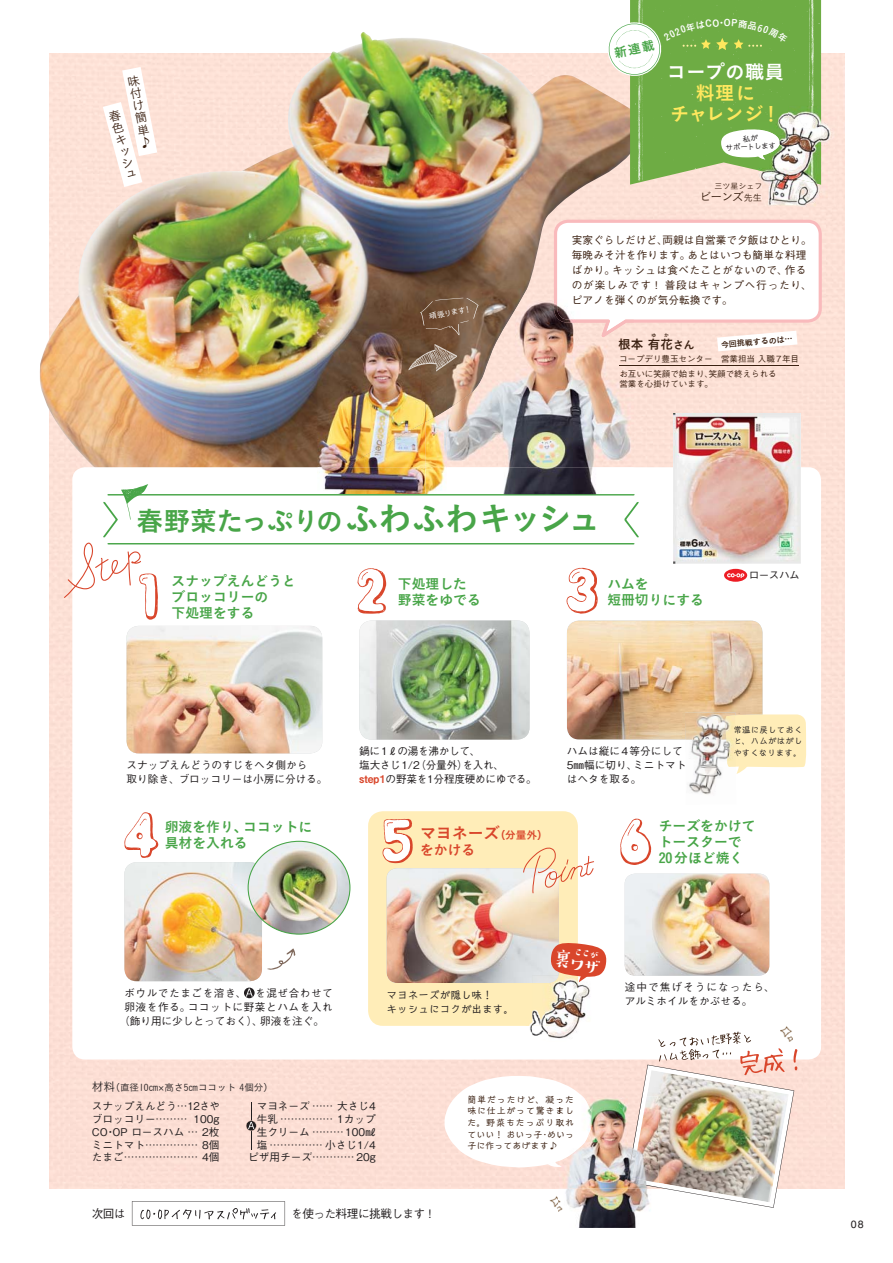
<style>
.page{position:relative;width:893px;height:1263px;background:#fff}
.page>*{position:absolute;margin:0;border:0;box-sizing:border-box;transform-origin:0 0}
.t1{font:26.7px "Koburina Go Std N W6 90 pv RKSJ H";letter-spacing:-.04em;color:#48a548}
.t2{font:19.2px/21.3px "Koburina Go Std W6 90 pv RKSJ H";letter-spacing:.015em;color:#ffe85e}
.t3{font:19.2px "Koburina Go Std W6 90 pv RKSJ H";letter-spacing:.025em;color:#fff}
.t4{font:15.9px "Koburina Go Std N W6 90 pv RKSJ H";color:#d9462b}
.t5{font:13.8px/15.9px "Koburina Go Std N W6 90 pv RKSJ H";color:#48a548}
.t6{font:13.8px "Koburina Go Std N W6 90 pv RKSJ H";color:#d9462b}
.t7{font:12.6px "Koburina Go Std W6 90 pv RKSJ H";color:#3b2112}
.t8{font:12.45px/12.5px "Koburina Go Std N W3 90 pv RKSJ V";color:#3b2112;text-align:justify}
.t9{font:11.7px "Gothic BBB Pro Medium 90 pv RKSJ H";letter-spacing:-.05em;color:#231f20}
.t10{font:11.7px "Koburina Go Std W3 90 pv RKSJ H";color:#3b2112}
.t11{font:10.8px "Koburina Go Std W6 90 pv RKSJ H";color:#3b2112}
.t12{font:10.65px/12.8px "Gothic BBB Pr 6 N Medium 90 pv RKSJ H";color:#231f20}
.t13{font:10.65px/14.9px "Gothic BBB Pr 6 N Medium 90 pv RKSJ H";letter-spacing:.02em;color:#3b2112}
.t14{font:10.65px/13.8px "Gothic BBB Pr 6 N Medium 90 pv RKSJ H";letter-spacing:-.03em;color:#231f20}
.t15{font:10.65px/13.8px "Gothic BBB Pr 6 N Medium 90 pv RKSJ H";letter-spacing:.1em;color:#231f20}
.t16{font:10.65px/13.8px "Talking Std Regular 90 pv RKSJ H";color:#231f20}
.t17{font:10.65px "Gothic BBB Pr 6 N Medium 90 pv RKSJ H";letter-spacing:.055em;color:#231f20}
.t18{font:10.65px "Gothic BBB Pr 6 N Medium 90 pv RKSJ H";letter-spacing:.05em;color:#231f20}
.t19{font:10.65px "Helvetica LT Std";color:#231f20}
.t20{font:9.6px "Koburina Go Std W3 90 pv RKSJ H";color:#231f20}
.t21{font:9px/11.7px "Talking Std Regular 90 pv RKSJ H";letter-spacing:.085em;color:#3b2112;text-align:justify}
.t22{font:9px "Koburina Go Std W3 90 pv RKSJ H";color:#3b2112}
.t23{font:8.55px/15.1px "Gothic BBB Pr 6 N Medium 90 pv RKSJ H";color:#3b2112}
.t24{font:8.55px/11.7px "Talking Std Regular 90 pv RKSJ H";letter-spacing:.02em;color:#231f20;text-align:justify}
.t25{font:7.95px/7.9px "Talking Std Regular 90 pv RKSJ H";color:#231f20;text-align:center}
.t26{font:7.95px "Koburina Go Std W6 90 pv RKSJ H";color:#3b2112}
.t27{font:7.95px "Koburina Go Std W3 90 pv RKSJ H";color:#3b2112}
.t28{font:7.95px "Talking Std Regular 90 pv RKSJ H";color:#fff}
.t29{font:4.8px "Koburina Go Std W6 90 pv RKSJ H";color:#3b2112}
.s1{font-size:9px}
.s2{font-size:12.6px}
.s3{font-size:33.3px}
.s4{font-family:"Midashi Go Pr 6 N MB31 90 pv RKSJ H";color:#d9462b}
.s5{font-size:10.65px}
.s6{color:#20190a}
.s7{font-size:11.7px}
.s8{color:#3f2517}
</style>
<div class="page">
<div style="left:49px;top:53px;width:795px;height:1136px;background:#fddfd5"></div>
<img style="left:39px;top:32px;width:607px;height:470px">
<div style="left:72px;top:467px;width:749px;height:593px;background:#fff;border-radius:13px"></div>
<img style="left:758px;top:106px;width:78px;height:101px">
<img style="left:317px;top:329px;width:108px;height:155px">
<div style="left:368px;top:811px;width:210px;height:215px;background:#ffedb8;border-radius:15px"></div>
<img style="left:386px;top:868px;width:173px;height:115px;border-radius:10px">
<svg style="left:382px;top:819px;width:30px;height:44px"></svg>
<svg style="left:132px;top:1201px;width:153px;height:25px"></svg>
<svg style="left:103px;top:67px;width:54px;height:120px"></svg>
<hr style="left:251px;top:1102px;width:1px;height:47px;background:#231f20">
<svg style="left:246px;top:1120px;width:10px;height:11px"></svg>
<img style="left:549px;top:1196px;width:9px;height:13px">
<img style="left:780px;top:1026px;width:12px;height:6px">
<img style="left:627px;top:1032px;width:170px;height:176px">
<img style="left:558px;top:1097px;width:100px;height:131px">
<svg style="left:444px;top:1076px;width:148px;height:92px"></svg>
<img style="left:558px;top:1097px;width:34px;height:64px">
<img style="left:627px;top:1097px;width:31px;height:91px">
<img style="left:632px;top:1097px;width:26px;height:86px">
<img style="left:558px;top:1097px;width:15px;height:6px">
<img style="left:558px;top:1107px;width:14px;height:8px">
<img style="left:558px;top:1119px;width:15px;height:8px">
<img style="left:558px;top:1131px;width:14px;height:7px">
<img style="left:359px;top:621px;width:170px;height:119px;border-radius:12px">
<img style="left:567px;top:621px;width:195px;height:119px;border-radius:12px">
<img style="left:685px;top:712px;width:51px;height:83px">
<svg style="left:723px;top:714px;width:84px;height:60px;background:#fcedc1"></svg>
<img style="left:126px;top:626px;width:196px;height:127px;border-radius:12px">
<img style="left:529px;top:1022px;width:3px;height:11px">
<img style="left:548px;top:984px;width:42px;height:55px">
<img style="left:546px;top:982px;width:32px;height:44px">
<img style="left:532px;top:975px;width:26px;height:8px">
<img style="left:532px;top:1026px;width:16px;height:10px">
<img style="left:532px;top:1010px;width:14px;height:16px">
<svg style="left:723px;top:568px;width:24px;height:14px"></svg>
<svg style="left:724px;top:569px;width:23px;height:13px"></svg>
<svg style="left:727px;top:573px;width:17px;height:4px"></svg>
<img style="left:673px;top:413px;width:127px;height:150px">
<svg style="left:620px;top:819px;width:31px;height:46px"></svg>
<img style="left:624px;top:874px;width:145px;height:102px;border-radius:10px">
<svg style="left:244px;top:988px;width:10px;height:10px"></svg>
<svg style="left:246px;top:989px;width:7px;height:8px"></svg>
<img style="left:124px;top:862px;width:138px;height:119px;border-radius:12px">
<svg style="left:124px;top:812px;width:34px;height:46px"></svg>
<img style="left:247px;top:841px;width:103px;height:94px">
<svg style="left:267px;top:948px;width:28px;height:22px"></svg>
<svg style="left:523px;top:848px;width:71px;height:45px"></svg>
<svg style="left:554px;top:220px;width:267px;height:131px"></svg>
<hr style="left:620px;top:365px;width:178px;height:1px;background:#3b2112">
<svg style="left:64px;top:543px;width:570px;height:77px"></svg>
<svg style="left:103px;top:484px;width:536px;height:53px"></svg>
<img style="left:446px;top:289px;width:188px;height:205px">
<img style="left:425px;top:289px;width:102px;height:121px">
<img style="left:425px;top:422px;width:21px;height:72px">
<img style="left:425px;top:335px;width:21px;height:87px">
<img style="left:554px;top:289px;width:80px;height:48px">
<img style="left:572px;top:289px;width:62px;height:1px">
<img style="left:574px;top:295px;width:60px;height:10px">
<img style="left:618px;top:338px;width:16px;height:12px">
<img style="left:620px;top:354px;width:14px;height:8px">
<img style="left:620px;top:370px;width:14px;height:8px">
<img style="left:620px;top:380px;width:14px;height:8px">
<svg style="left:620px;top:365px;width:14px;height:1px"></svg>
<img style="left:425px;top:494px;width:209px;height:1px">
<img style="left:456px;top:349px;width:1px;height:15px">
<svg style="left:446px;top:346px;width:10px;height:18px"></svg>
<img style="left:408px;top:354px;width:17px;height:16px">
<img style="left:425px;top:344px;width:21px;height:28px">
<svg style="left:420px;top:298px;width:58px;height:37px;background:#7a5a42"></svg>
<svg style="left:605px;top:0;width:216px;height:202px;background:#9bbc78"></svg>
<svg style="left:550px;top:942px;width:56px;height:40px"></svg>
<p class="t8" style="left:127px;top:78px;width:8px;rotate:-11deg">味付け簡単♪</p>
<p class="t8" style="left:108px;top:113px;width:8px;line-height:12px;rotate:-15deg">春色キッシュ</p>
<p class="t28" style="left:428px;top:313px;width:45px;rotate:-10deg">頑張ります！</p>
<h2 class="t3" style="left:666px;top:64px;width:119px">コープの職員</h2>
<h2 class="t2" style="left:670px;top:85px;width:138px;text-indent:25px">料理に<br>チャレンジ！　</h2>
<p class="t25" style="left:725px;top:137px;width:52px;rotate:-3deg">私が<br>サポートします</p>
<p class="t27" style="left:714px;top:184px;width:49px">三ツ星シェフ</p>
<p class="t10" style="left:699px;top:192px;width:55px">ビーンズ<span class="s1">先</span></p>
<p class="t22" style="left:752px;top:194px;width:11px">生</p>
<p class="t13" style="left:571px;top:234px;width:242px">実家ぐらしだけど、両親は自営業で夕飯はひとり。毎晩みそ汁を作ります。あとはいつも簡単な料理ばかり。キッシュは食べたことがないので、作るのが楽しみです！普段はキャンプへ行ったり、ピアノを弾くのが気分転換です。</p>
<p class="t7" style="left:618px;top:339px;width:44px">根本有</p>
<p class="t29" style="left:651px;top:334px;width:6px">ゆ</p>
<p class="t29" style="left:664px;top:334px;width:6px">か</p>
<p class="t11" style="left:660px;top:341px;width:36px"><span class="s2">花</span>さん</p>
<p class="t23" style="left:619px;top:352px;width:181px">コープデリ豊玉センター　営業担当 入職7年目お互いに笑顔で始まり、笑顔で終えられる</p>
<p class="t23" style="left:619px;top:378px;width:95px">営業を心掛けています。</p>
<p class="t26" style="left:720px;top:342px;width:73px;rotate:-5deg">今回挑戦するのは…</p>
<h1 class="t1" style="left:137px;top:511px;width:466px">春野菜たっぷりの<span class="s3">ふわふわキッシュ</span></h1>
<p class="t5" style="left:172px;top:575px;width:126px">スナップえんどうとブロッコリーの<br>下処理をする</p>
<p class="t12" style="left:748px;top:570px;width:53px">ロースハム</p>
<p class="t5" style="left:398px;top:577px;width:84px">下処理した野菜をゆでる</p>
<p class="t5" style="left:607px;top:577px;width:98px">ハムを<br>短冊切りにする</p>
<p class="t12" style="left:126px;top:760px;width:202px;line-height:13.8px">スナップえんどうのすじをヘタ側から<br>取り除き、ブロッコリーは小房に分ける。</p>
<p class="t5" style="left:165px;top:821px;width:149px">卵液を作り、ココットに具材を入れる</p>
<p class="t14" style="left:359px;top:746px;width:179px">鍋に1ℓの湯を沸かして、<br>塩大さじ1/2（分量外）を入れ、<br><span class="s4">step1</span>の野菜を1分程度硬めにゆでる。</p>
<h3 class="t4" style="left:420px;top:827px;width:129px">マヨネーズ<span class="s5">（分量外）</span></h3>
<p class="t6" style="left:420px;top:845px;width:57px">をかける</p>
<p class="t12" style="left:567px;top:746px;width:121px;line-height:13.8px">ハムは縦に4等分にして<br>5㎜幅に切り、ミニトマトはヘタを取る。</p>
<p class="t24" style="left:733px;top:725px;width:71px"><span class="s6">常</span>温に戻しておく<span class="s6">と</span>、ハムがはがし<span class="s6">や</span>すくなります。</p>
<p class="t5" style="left:658px;top:820px;width:98px">チーズをかけてトースターで<br>20分ほど焼く</p>
<p class="t18" style="left:124px;top:989px;width:210px">ボウルでたまごを溶き、 を混ぜ合わせて</p>
<p class="t17" style="left:124px;top:1003px;width:210px">卵液を作る。ココットに野菜とハムを入れ</p>
<p class="t12" style="left:119px;top:1016px;width:206px">（飾り用に少しとっておく）、卵液を注ぐ。</p>
<p class="t16" style="left:386px;top:989px;width:129px">マヨネーズが隠し味！<br>キッシュにコクが出ます。</p>
<p class="t20" style="left:92px;top:1083px;width:183px"><span class="s7">材料</span>（直径10㎝×高さ5㎝ココット 4個分）</p>
<p class="t12" style="left:248px;top:1101px;width:129px;text-align:right">マヨネーズ …… 大さじ4牛乳 …………… 1カップ生クリーム ………100㎖塩 …………… 小さじ1/4ピザ用チーズ………… 20g</p>
<p class="t21" style="left:467px;top:1095px;width:108px">簡単だったけど、凝<span class="s8">っ</span>た味に仕上がって驚き<span class="s8">ま</span>した。野菜もたっぷり<span class="s8">取</span>れていい！ おいっ子・め<span class="s8">い</span>っ子に作ってあげます♪</p>
<p class="t12" style="left:92px;top:1101px;width:129px;text-align:justify">スナップえんどう…12さやブロッコリー……… 100g CO・OP ロースハム … 2枚ミニトマト…………… 8個たまご………………… 4個</p>
<p class="t9" style="left:92px;top:1209px;width:35px">次回は</p>
<p class="t9" style="left:291px;top:1209px;width:146px">を使った料理に挑戦します！</p>
<p class="t15" style="left:624px;top:982px;width:151px">途中で焦げそうになったら、アルミホイルをかぶせる。</p>
<p class="t19" style="left:850px;top:1218px;width:14px">08</p>
</div>
